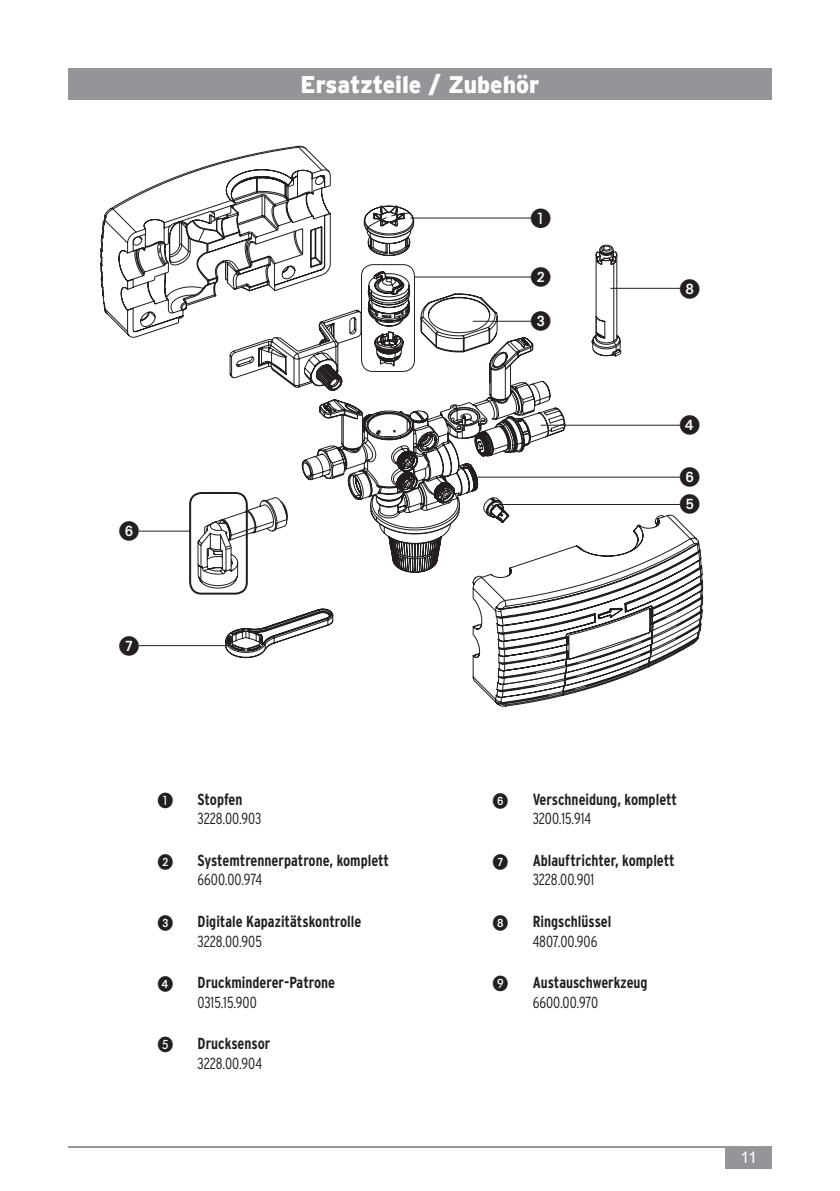
<style>
.page{position:relative;width:840px;height:1191px;background:#fff}
.page>*{position:absolute;margin:0;border:0;box-sizing:border-box;transform-origin:0 0}
.t1{font:900 24px "Interstate";color:#fff;scale:.95 1}
.t2{font:700 condensed 16px/19.2px "Interstate";color:#231f20;scale:.95 1}
.t3{font:300 condensed 16px "Interstate";color:#231f20;scale:.95 1}
.t4{font:16px "Arial";color:#fff}
.s1{font-weight:300}
</style>
<div class="page">
<div style="left:68px;top:68px;width:703px;height:31px;background:#939598"></div>
<svg style="left:100px;top:145px;width:579px;height:514px"></svg>
<svg style="left:315px;top:363px;width:388px;height:344px"></svg>
<svg style="left:197px;top:205px;width:313px;height:384px"></svg>
<svg style="left:224px;top:245px;width:396px;height:413px"></svg>
<hr style="left:68px;top:1146px;width:703px;height:2px;background:#939598">
<div style="left:725px;top:1147px;width:46px;height:21px;background:#939598"></div>
<hr style="left:410px;top:217px;width:121px;height:1px;background:#231f20">
<hr style="left:610px;top:288px;width:70px;height:1px;background:#231f20">
<hr style="left:540px;top:425px;width:139px;height:1px;background:#231f20">
<hr style="left:473px;top:476px;width:206px;height:1px;background:#231f20">
<hr style="left:139px;top:645px;width:93px;height:1px;background:#231f20">
<hr style="left:139px;top:530px;width:51px;height:1px;background:#231f20">
<hr style="left:499px;top:504px;width:180px;height:1px;background:#231f20">
<svg style="left:119px;top:636px;width:20px;height:19px"></svg>
<svg style="left:119px;top:521px;width:20px;height:20px"></svg>
<svg style="left:679px;top:467px;width:20px;height:19px"></svg>
<svg style="left:679px;top:494px;width:20px;height:20px"></svg>
<svg style="left:530px;top:209px;width:20px;height:19px"></svg>
<svg style="left:220px;top:262px;width:345px;height:330px"></svg>
<svg style="left:679px;top:415px;width:20px;height:19px"></svg>
<h1 class="t1" style="left:300px;top:71px;width:253px">Ersatzteile / Zubehör</h1>
<p class="t2" style="left:197px;top:789px;width:49px">Stopfen</p>
<p class="t3" style="left:197px;top:809px;width:69px">3228.00.903</p>
<p class="t2" style="left:197px;top:851px;width:203px">Systemtrennerpatrone, komplett</p>
<p class="t3" style="left:197px;top:870px;width:69px">6600.00.974</p>
<p class="t2" style="left:197px;top:912px;width:174px;text-indent:-40px">✓ Digitale Kapazitätskontrolle<br><span class="s1">3228.00.905</span></p>
<p class="t2" style="left:197px;top:973px;width:146px;text-indent:-40px">✔ Druckminderer-Patrone<br><span class="s1">0315.15.900</span></p>
<p class="t2" style="left:197px;top:1034px;width:78px">Drucksensor</p>
<p class="t3" style="left:197px;top:1053px;width:69px">3228.00.904</p>
<p class="t2" style="left:532px;top:789px;width:153px">Verschneidung, komplett</p>
<p class="t3" style="left:532px;top:809px;width:63px">3200.15.914</p>
<p class="t2" style="left:532px;top:851px;width:151px">Ablauftrichter, komplett</p>
<p class="t3" style="left:532px;top:870px;width:66px">3228.00.901</p>
<p class="t2" style="left:532px;top:912px;width:84px">Ringschlüssel</p>
<p class="t3" style="left:532px;top:931px;width:70px">4807.00.906</p>
<p class="t2" style="left:532px;top:973px;width:122px">Austauschwerkzeug</p>
<p class="t3" style="left:532px;top:992px;width:71px">6600.00.970</p>
<p class="t4" style="left:740px;top:1146px;width:18px">11</p>
</div>
